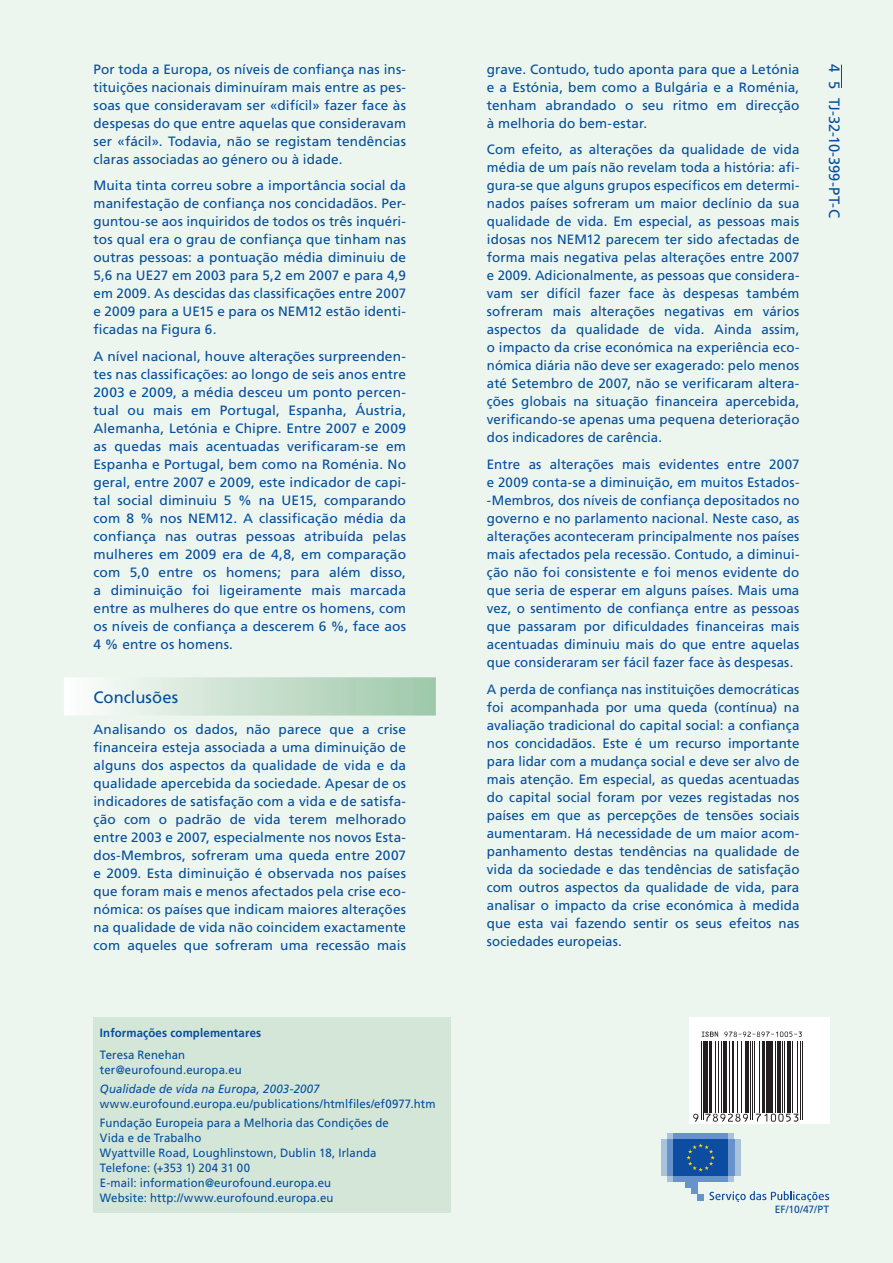
<style>
.page{position:relative;width:893px;height:1263px;background:#edf5ef}
.page>*{position:absolute;margin:0;border:0;box-sizing:border-box;transform-origin:0 0}
.t1{font:16.5px "Frutiger LT Std";letter-spacing:.005em;color:#034e9d}
.t2{font:15px "Frutiger LT Std";letter-spacing:-.005em;color:#034e9d}
.t3{font:13.5px/18px "Frutiger LT Std";letter-spacing:.01em;color:#034e9d;text-align:justify}
.t4{font:12px/15px "Frutiger LT Std";letter-spacing:.01em;color:#034e9d;scale:.95 1}
.t5{font:italic 12px "Frutiger LT Std";letter-spacing:.01em;color:#034e9d;scale:.95 1}
.t6{font:700 12px "Frutiger LT Std";letter-spacing:.015em;color:#034e9d;scale:.95 1}
.t7{font:10.5px "Frutiger LT Std";color:#034e9d}
</style>
<div class="page">
<div style="left:64px;top:677px;width:372px;height:38px;background:linear-gradient(to right,#fcfdfb,#9dc7a8)"></div>
<div style="left:94px;top:1017px;width:357px;height:196px;background:#d4e6d8"></div>
<div style="left:689px;top:1017px;width:140px;height:107px;background:#fff"></div>
<hr style="left:701px;top:1041px;width:1px;height:78px;background:#231f20">
<hr style="left:703px;top:1041px;width:1px;height:78px;background:#231f20">
<hr style="left:705px;top:1041px;width:3px;height:72px;background:#231f20">
<hr style="left:709px;top:1041px;width:2px;height:72px;background:#231f20">
<hr style="left:715px;top:1041px;width:1px;height:72px;background:#231f20">
<hr style="left:718px;top:1041px;width:1px;height:72px;background:#231f20">
<hr style="left:721px;top:1041px;width:1px;height:72px;background:#231f20">
<hr style="left:723px;top:1041px;width:3px;height:72px;background:#231f20">
<hr style="left:729px;top:1041px;width:1px;height:72px;background:#231f20">
<hr style="left:732px;top:1041px;width:2px;height:72px;background:#231f20">
<hr style="left:737px;top:1041px;width:1px;height:72px;background:#231f20">
<hr style="left:741px;top:1041px;width:1px;height:72px;background:#231f20">
<hr style="left:745px;top:1041px;width:1px;height:72px;background:#231f20">
<hr style="left:747px;top:1041px;width:2px;height:72px;background:#231f20">
<hr style="left:750px;top:1041px;width:1px;height:78px;background:#231f20">
<hr style="left:752px;top:1041px;width:1px;height:78px;background:#231f20">
<hr style="left:754px;top:1041px;width:1px;height:72px;background:#231f20">
<hr style="left:759px;top:1041px;width:1px;height:72px;background:#231f20">
<hr style="left:762px;top:1041px;width:2px;height:72px;background:#231f20">
<hr style="left:766px;top:1041px;width:2px;height:72px;background:#231f20">
<hr style="left:769px;top:1041px;width:3px;height:72px;background:#231f20">
<hr style="left:775px;top:1041px;width:1px;height:72px;background:#231f20">
<hr style="left:777px;top:1041px;width:3px;height:72px;background:#231f20">
<hr style="left:782px;top:1041px;width:1px;height:72px;background:#231f20">
<hr style="left:784px;top:1041px;width:1px;height:72px;background:#231f20">
<hr style="left:788px;top:1041px;width:3px;height:72px;background:#231f20">
<hr style="left:792px;top:1041px;width:1px;height:72px;background:#231f20">
<hr style="left:797px;top:1041px;width:1px;height:72px;background:#231f20">
<hr style="left:799px;top:1041px;width:1px;height:78px;background:#231f20">
<hr style="left:802px;top:1041px;width:1px;height:78px;background:#231f20">
<svg style="left:701px;top:1031px;width:17px;height:6px"></svg>
<svg style="left:724px;top:1031px;width:78px;height:6px"></svg>
<svg style="left:693px;top:1114px;width:5px;height:8px"></svg>
<svg style="left:705px;top:1113px;width:43px;height:9px"></svg>
<svg style="left:756px;top:1114px;width:42px;height:8px"></svg>
<div style="left:667px;top:1176px;width:67px;height:6px;background:#aac3dd"></div>
<div style="left:667px;top:1133px;width:67px;height:6px;background:#aac3dd"></div>
<div style="left:673px;top:1133px;width:55px;height:6px;background:#6892cc"></div>
<div style="left:673px;top:1176px;width:55px;height:6px;background:#6892cc"></div>
<div style="left:728px;top:1139px;width:6px;height:37px;background:#6892cc"></div>
<div style="left:734px;top:1139px;width:6px;height:37px;background:#aac3dd"></div>
<div style="left:667px;top:1139px;width:6px;height:37px;background:#6892cc"></div>
<div style="left:661px;top:1139px;width:6px;height:37px;background:#aac3dd"></div>
<div style="left:685px;top:1176px;width:13px;height:12px;background:#6892cc"></div>
<div style="left:691px;top:1176px;width:7px;height:18px;background:#6892cc"></div>
<div style="left:673px;top:1139px;width:55px;height:37px;background:#0d4da1"></div>
<svg style="left:686px;top:1143px;width:29px;height:28px"></svg>
<svg style="left:698px;top:1191px;width:131px;height:10px"></svg>
<svg style="left:841px;top:65px;width:1px;height:23px"></svg>
<p class="t3" style="left:94px;top:60px;width:314px">Por toda a Europa, os níveis de confiança nas ins&shy;tituições nacionais diminuíram mais entre as pes&shy;soas que consideravam ser «difícil» fazer face às despesas do que entre aquelas que consideravam ser «fácil». Todavia, não se registam tendências claras associadas ao género ou à idade.</p>
<p class="t3" style="left:94px;top:177px;width:314px">Muita tinta correu sobre a importância social da manifestação de confiança nos concidadãos. Per&shy;guntou-se aos inquiridos de todos os três inquéri&shy;tos qual era o grau de confiança que tinham nas outras pessoas: a pontuação média diminuiu de 5,6 na UE27 em 2003 para 5,2 em 2007 e para 4,9 em 2009. As descidas das classificações entre 2007 e 2009 para a UE15 e para os NEM12 estão identi&shy;ficadas na Figura 6.</p>
<p class="t3" style="left:94px;top:347px;width:314px">A nível nacional, houve alterações surpreenden&shy;tes nas classificações: ao longo de seis anos entre 2003 e 2009, a média desceu um ponto percen&shy;tual ou mais em Portugal, Espanha, Áustria, Alemanha, Letónia e Chipre. Entre 2007 e 2009 as quedas mais acentuadas verificaram-se em Espanha e Portugal, bem como na Roménia. No geral, entre 2007 e 2009, este indicador de capi&shy;tal social diminuiu 5 % na UE15, comparando com 8 % nos NEM12. A classificação média da confiança nas outras pessoas atribuída pelas mulheres em 2009 era de 4,8, em comparação com 5,0 entre os homens; para além disso, a diminuição foi ligeiramente mais marcada entre as mulheres do que entre os homens, com os níveis de confiança a descerem 6 %, face aos 4 % entre os homens.</p>
<p class="t1" style="left:94px;top:687px;width:86px">Conclusões</p>
<p class="t3" style="left:94px;top:720px;width:314px">Analisando os dados, não parece que a crise financeira esteja associada a uma diminuição de alguns dos aspectos da qualidade de vida e da qualidade apercebida da sociedade. Apesar de os indicadores de satisfação com a vida e de satisfa&shy;ção com o padrão de vida terem melhorado entre 2003 e 2007, especialmente nos novos Esta&shy;dos-Membros, sofreram uma queda entre 2007 e 2009. Esta diminuição é observada nos países que foram mais e menos afectados pela crise eco&shy;nómica: os países que indicam maiores alterações na qualidade de vida não coincidem exactamente com aqueles que sofreram uma recessão mais</p>
<p class="t6" style="left:100px;top:1026px;width:171px">Informações complementares</p>
<p class="t4" style="left:100px;top:1047px;width:151px">Teresa Renehan ter@eurofound.europa.eu</p>
<p class="t5" style="left:100px;top:1082px;width:233px">Qualidade de vida na Europa, 2003-2007</p>
<p class="t4" style="left:100px;top:1094px;width:355px;line-height:19.2px">www.eurofound.europa.eu/publications/htmlfiles/ef0977.htm<br>Fundação Europeia para a Melhoria das Condições de</p>
<p class="t4" style="left:100px;top:1130px;width:293px">Vida e de Trabalho<br>Wyattville Road, Loughlinstown, Dublin 18, Irlanda Telefone: (+353 1) 204 31 00<br>E-mail: information@eurofound.europa.eu Website: http://www.eurofound.europa.eu</p>
<p class="t3" style="left:487px;top:60px;width:314px">grave. Contudo, tudo aponta para que a Letónia e a Estónia, bem como a Bulgária e a Roménia, tenham abrandado o seu ritmo em direcção à melhoria do bem-estar.</p>
<p class="t3" style="left:487px;top:141px;width:314px">Com efeito, as alterações da qualidade de vida média de um país não revelam toda a história: afi&shy;gura-se que alguns grupos específicos em determi&shy;nados países sofreram um maior declínio da sua qualidade de vida. Em especial, as pessoas mais idosas nos NEM12 parecem ter sido afectadas de forma mais negativa pelas alterações entre 2007 e 2009. Adicionalmente, as pessoas que considera&shy;vam ser difícil fazer face às despesas também sofreram mais alterações negativas em vários aspectos da qualidade de vida. Ainda assim, o impacto da crise económica na experiência eco&shy;nómica diária não deve ser exagerado: pelo menos até Setembro de 2007, não se verificaram altera&shy;ções globais na situação financeira apercebida, verificando-se apenas uma pequena deterioração dos indicadores de carência.</p>
<p class="t3" style="left:487px;top:455px;width:314px">Entre as alterações mais evidentes entre 2007 e 2009 conta-se a diminuição, em muitos Estados--Membros, dos níveis de confiança depositados no governo e no parlamento nacional. Neste caso, as alterações aconteceram principalmente nos países mais afectados pela recessão. Contudo, a diminui&shy;ção não foi consistente e foi menos evidente do que seria de esperar em alguns países. Mais uma vez, o sentimento de confiança entre as pessoas que passaram por dificuldades financeiras mais acentuadas diminuiu mais do que entre aquelas que consideraram ser fácil fazer face às despesas.</p>
<p class="t3" style="left:487px;top:680px;width:314px">A perda de confiança nas instituições democráticas foi acompanhada por uma queda (contínua) na avaliação tradicional do capital social: a confiança nos concidadãos. Este é um recurso importante para lidar com a mudança social e deve ser alvo de mais atenção. Em especial, as quedas acentuadas do capital social foram por vezes registadas nos países em que as percepções de tensões sociais aumentaram. Há necessidade de um maior acom&shy;panhamento destas tendências na qualidade de vida da sociedade e das tendências de satisfação com outros aspectos da qualidade de vida, para analisar o impacto da crise económica à medida que esta vai fazendo sentir os seus efeitos nas sociedades europeias.</p>
<p class="t2" style="left:843px;top:64px;width:156px;rotate:90deg">4 5 TJ-32-10-399-PT-C</p>
<p class="t7" style="left:775px;top:1203px;width:56px">EF/10/47/PT</p>
</div>
